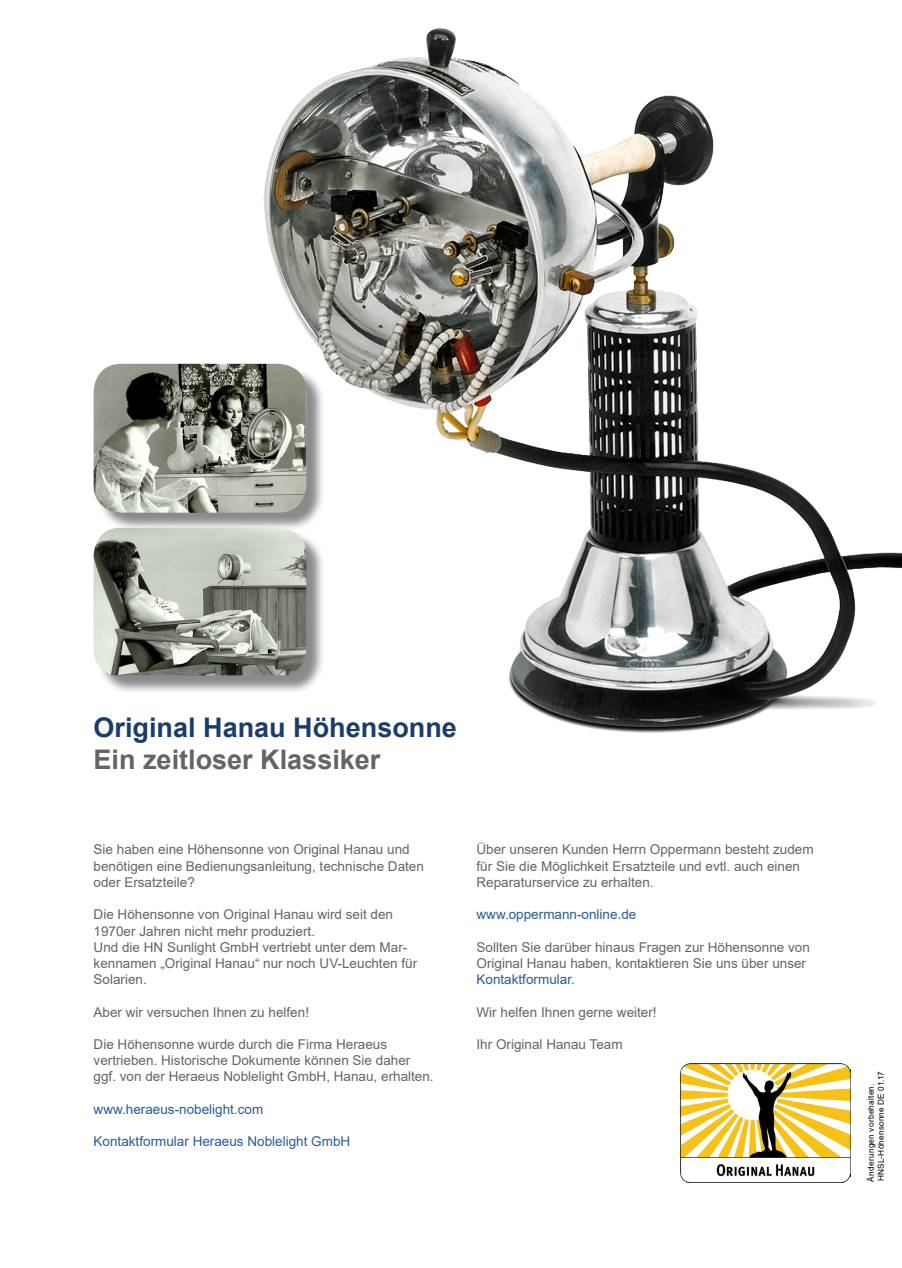
<style>
.page{position:relative;width:902px;height:1268px;background:#fff}
.page>*{position:absolute;margin:0;border:0;box-sizing:border-box;transform-origin:0 0}
.t1{font:700 27px "Arial";color:#1a3d6c}
.t2{font:700 27px "Arial";color:#646464}
.t3{font:13.5px/16.2px "Arial";color:#646464}
.t4{font:13.5px "Arial";color:#275b9b}
.t5{font:8.25px/9.9px "Arial";letter-spacing:.03em;color:#000}
</style>
<div class="page">
<img style="left:232px;top:27px;width:669px;height:706px">
<div style="left:96px;top:366px;width:229px;height:165px;background:#646464;opacity:.75"></div>
<img style="left:94px;top:364px;width:212px;height:148px">
<div style="left:96px;top:530px;width:229px;height:164px;background:#646464;opacity:.75"></div>
<img style="left:94px;top:527px;width:212px;height:148px">
<img style="left:680px;top:1063px;width:170px;height:118px">
<h1 class="t1" style="left:94px;top:708px;width:365px">Original Hanau Höhensonne</h1>
<h1 class="t2" style="left:94px;top:740px;width:288px">Ein zeitloser Klassiker</h1>
<p class="t3" style="left:94px;top:841px;width:332px">Sie haben eine Höhensonne von Original Hanau und benötigen eine Bedienungsanleitung, technische Daten oder Ersatzteile?</p>
<p class="t3" style="left:94px;top:906px;width:325px">Die Höhensonne von Original Hanau wird seit den 1970er Jahren nicht mehr produziert.<br>Und die HN Sunlight GmbH vertriebt unter dem Mar&shy;kennamen „Original Hanau“ nur noch UV-Leuchten für Solarien.</p>
<p class="t3" style="left:94px;top:1003px;width:217px">Aber wir versuchen Ihnen zu helfen!</p>
<p class="t3" style="left:94px;top:1035px;width:341px">Die Höhensonne wurde durch die Firma Heraeus vertrieben. Historische Dokumente können Sie daher ggf. von der Heraeus Noblelight GmbH, Hanau, erhalten.</p>
<p class="t4" style="left:94px;top:1099px;width:171px">www.heraeus-nobelight.com</p>
<p class="t4" style="left:94px;top:1131px;width:258px">Kontaktformular Heraeus Noblelight GmbH</p>
<p class="t3" style="left:476px;top:841px;width:338px">Über unseren Kunden Herrn Oppermann besteht zudem für Sie die Möglichkeit Ersatzteile und evtl. auch einen<br>Reparaturservice zu erhalten.</p>
<p class="t4" style="left:476px;top:905px;width:161px">www.oppermann-online.de</p>
<p class="t3" style="left:476px;top:938px;width:335px">Sollten Sie darüber hinaus Fragen zur Höhensonne von<br>Original Hanau haben, kontaktieren Sie uns über unser</p>
<p class="t4" style="left:476px;top:969px;width:100px">Kontaktformular.</p>
<p class="t3" style="left:476px;top:1003px;width:182px">Wir helfen Ihnen gerne weiter!</p>
<p class="t3" style="left:476px;top:1035px;width:148px">Ihr Original Hanau Team</p>
<p class="t5" style="left:866px;top:1181px;width:112px;rotate:-90deg">Änderungen vorbehalten.<br>HNSL-Höhensonne DE 01.17</p>
</div>
